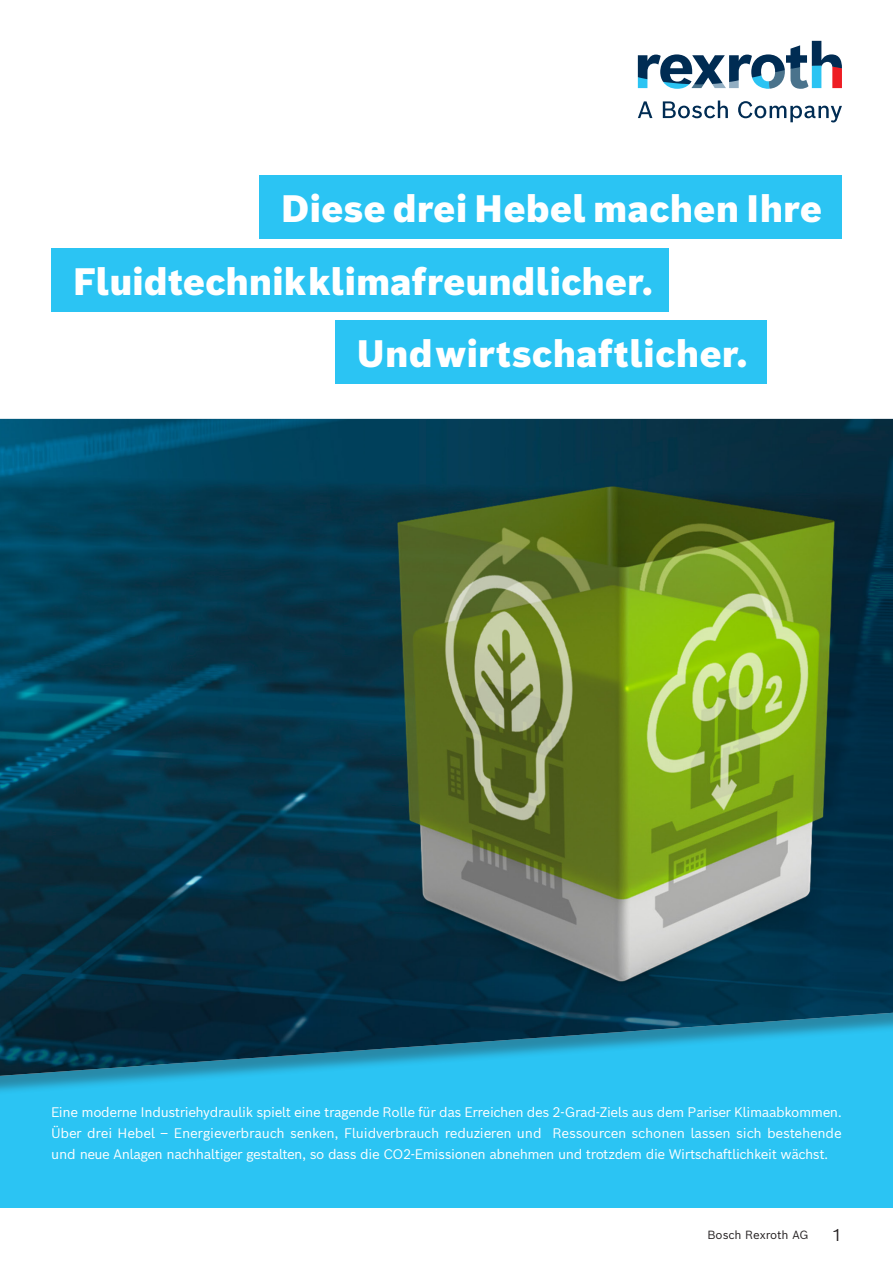
<style>
.page{position:relative;width:893px;height:1263px;background:#fff}
.page>*{position:absolute;margin:0;border:0;box-sizing:border-box;transform-origin:0 0}
._01_1_Headline_36pt_14_4mm_Black{font:900 37.2px "Bosch Sans";letter-spacing:-.005em;color:#fff}
.t1{font:16.5px "Bosch Sans";color:#231f20}
._01_1_Headline_36pt_14_4mm_Black-2{font:13.5px/21px "Bosch Sans";letter-spacing:-.03em;color:#fff;text-align:justify}
.t2{font:11.55px "Bosch Sans";letter-spacing:-.015em;color:#231f20}
</style>
<div class="page">
<svg style="left:638px;top:101px;width:14px;height:17px"></svg>
<svg style="left:663px;top:101px;width:65px;height:17px"></svg>
<svg style="left:738px;top:101px;width:104px;height:21px"></svg>
<svg style="left:638px;top:41px;width:204px;height:48px"></svg>
<div style="left:0;top:1003px;width:893px;height:204px;background:#2bc4f3"></div>
<div style="left:259px;top:175px;width:583px;height:64px;background:#2bc4f3"></div>
<div style="left:51px;top:248px;width:617px;height:64px;background:#2bc4f3"></div>
<div style="left:0;top:421px;width:893px;height:683px;background:#231f20;opacity:.35"></div>
<img style="left:0;top:419px;width:893px;height:657px">
<div style="left:335px;top:320px;width:431px;height:64px;background:#2bc4f3"></div>
<p class="_01_1_Headline_36pt_14_4mm_Black" style="left:281px;top:177px;width:543px">Diese drei Hebel machen Ihre</p>
<p class="_01_1_Headline_36pt_14_4mm_Black" style="left:73px;top:250px;width:582px">Fluidtechnik klimafreundlicher.</p>
<p class="_01_1_Headline_36pt_14_4mm_Black" style="left:357px;top:322px;width:393px">Und wirtschaftlicher.</p>
<p class="_01_1_Headline_36pt_14_4mm_Black-2" style="left:51px;top:1100px;width:793px">Eine moderne Industriehydraulik spielt eine tragende Rolle für das Erreichen des 2-Grad-Ziels aus dem Pariser Klimaabkommen.<br>Über drei Hebel – Energieverbrauch senken, Fluidverbrauch reduzieren und Ressourcen schonen lassen sich bestehende und neue Anlagen nachhaltiger gestalten, so dass die CO2-Emissionen abnehmen und trotzdem die Wirtschaftlichkeit wächst.</p>
<p class="t2" style="left:707px;top:1225px;width:103px">Bosch Rexroth AG</p>
<p class="t1" style="left:832px;top:1221px;width:12px">1</p>
</div>
